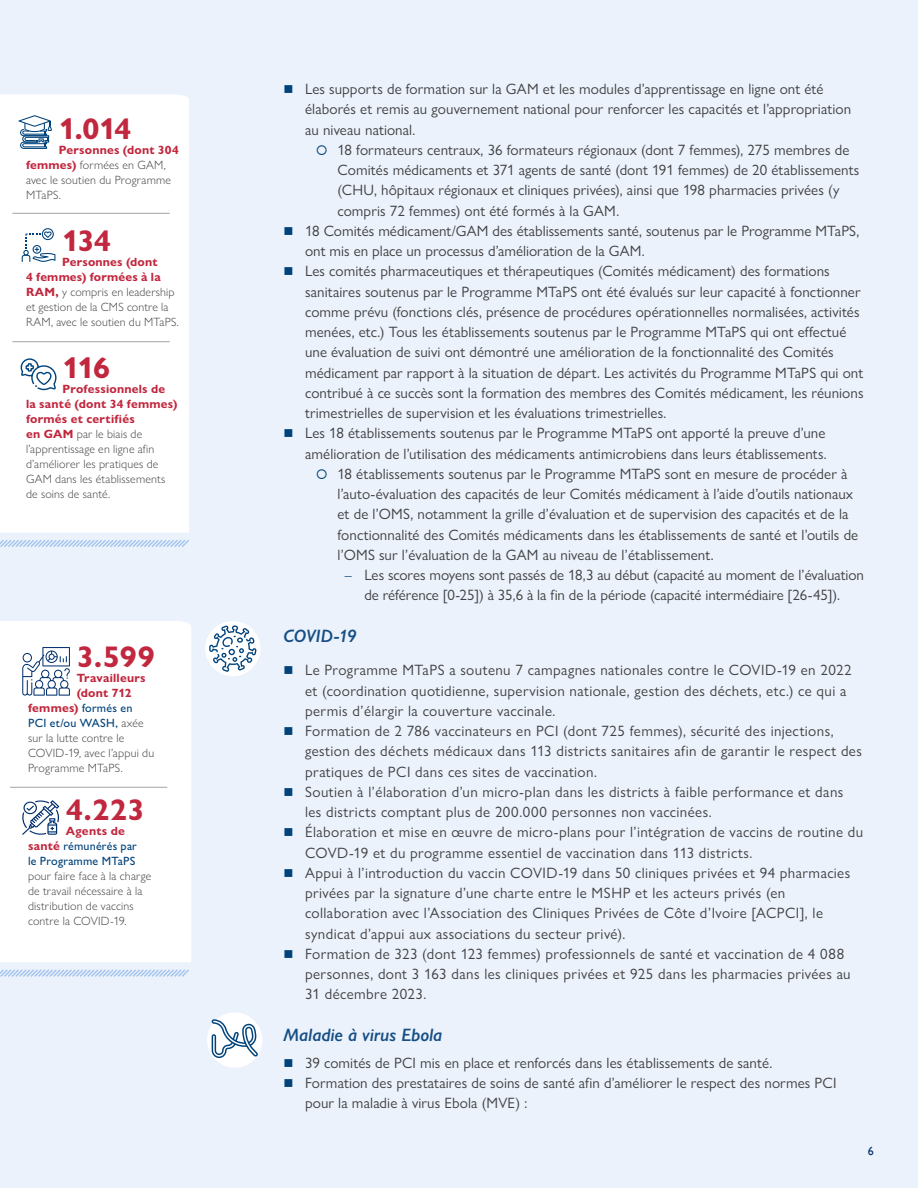
<style>
.page{position:relative;width:918px;height:1188px;background:#ebf2fb}
.page>*{position:absolute;margin:0;border:0;box-sizing:border-box;transform-origin:0 0}
.t1{font:700 30px "Gill Sans Nova";letter-spacing:-.015em;color:#c1273e}
.t2{font:italic 600 18px "Gill Sans Nova";color:#164e84}
.t3{font:15px/20.2px "Gill Sans Nova";letter-spacing:.01em;color:#414042}
.t4{font:300 12px/15px "Gill Sans Nova";letter-spacing:.015em;color:#414042}
.t5{font:500 12px/15px "Gill Sans Nova";letter-spacing:.015em;color:#00437b}
.t6{font:700 12px "Gill Sans Nova";letter-spacing:.02em;color:#c1273e}
.t7{font:12px "Gill Sans";color:#002f6c}
.s1{font-weight:700;color:#c1273e}
.s2{font-weight:300;color:#414042}
.s3{font-size:13.5px;color:#00437b}
</style>
<div class="page">
<div style="left:207px;top:1013px;width:55px;height:55px;background:#fff;border-radius:50%"></div>
<svg style="left:212px;top:1019px;width:46px;height:39px"></svg>
<div style="left:205px;top:621px;width:55px;height:55px;background:#fff;border-radius:50%"></div>
<svg style="left:209px;top:625px;width:48px;height:47px"></svg>
<div style="left:0;top:621px;width:191px;height:341px;background:#fff"></div>
<svg style="left:0;top:969px;width:189px;height:8px"></svg>
<hr style="left:10px;top:787px;width:157px;height:1px;background:#a6a4a1">
<svg style="left:22px;top:647px;width:49px;height:49px;background:#c2cddc"></svg>
<svg style="left:21px;top:800px;width:38px;height:36px"></svg>
<div style="left:0;top:95px;width:189px;height:438px;background:#fff"></div>
<svg style="left:0;top:540px;width:189px;height:7px"></svg>
<svg style="left:20px;top:358px;width:37px;height:33px"></svg>
<svg style="left:18px;top:115px;width:34px;height:34px"></svg>
<svg style="left:22px;top:228px;width:33px;height:34px"></svg>
<hr style="left:12px;top:213px;width:158px;height:1px;background:#a6a4a1">
<hr style="left:12px;top:341px;width:158px;height:1px;background:#a6a4a1">
<h1 class="t1" style="left:59px;top:110px;width:74px">1.014</h1>
<p class="t4" style="left:26px;top:143px;width:154px;text-indent:33px"><span class="s1">Personnes (dont 304 femmes)</span> formées en GAM, avec le soutien du Programme<br>MTaPS.</p>
<h1 class="t1" style="left:62px;top:222px;width:51px">134</h1>
<p class="t4" style="left:26px;top:254px;width:154px;text-indent:36px"><span class="s1">Personnes (dont<br>4 femmes) formées à la<br>RAM,</span> y compris en leadership et gestion de la CMS contre la<br>RAM, avec le soutien du MTaPS.</p>
<h1 class="t1" style="left:63px;top:350px;width:49px">116</h1>
<p class="t4" style="left:26px;top:382px;width:153px;text-indent:37px"><span class="s1">Professionnels de la santé (dont 34 femmes) formés et certifiés<br>en GAM</span> par le biais de l’apprentissage en ligne afin d’améliorer les pratiques de<br>GAM dans les établissements de soins de santé.</p>
<h1 class="t1" style="left:77px;top:638px;width:80px">3.599</h1>
<p class="t6" style="left:77px;top:670px;width:70px">Travailleurs</p>
<p class="t6" style="left:77px;top:685px;width:56px">(dont 712</p>
<p class="t5" style="left:28px;top:700px;width:106px"><span class="s1">femmes)</span> formés en</p>
<p class="t5" style="left:28px;top:715px;width:117px">PCI et/ou WASH, <span class="s2">axée</span></p>
<p class="t4" style="left:28px;top:730px;width:98px">sur la lutte contre le</p>
<p class="t4" style="left:28px;top:745px;width:128px">COVID-19, avec l’appui du</p>
<p class="t4" style="left:28px;top:760px;width:96px">Programme MTaPS.</p>
<h1 class="t1" style="left:66px;top:791px;width:80px">4.223</h1>
<p class="t5" style="left:28px;top:823px;width:110px;text-indent:38px"><span class="s1">Agents de santé</span> rémunérés par le Programme MTaPS</p>
<p class="t4" style="left:28px;top:868px;width:125px">pour faire face à la charge de travail nécessaire à la distribution de vaccins contre la COVID-19.</p>
<p class="t3" style="left:305px;top:79px;width:548px">Les supports de formation sur la GAM et les modules d’apprentissage en ligne ont été élaborés et remis au gouvernement national pour renforcer les capacités et l’appropriation au niveau national.</p>
<p class="t3" style="left:338px;top:139px;width:513px">18 formateurs centraux, 36 formateurs régionaux (dont 7 femmes), 275 membres de</p>
<p class="t3" style="left:338px;top:160px;width:523px">Comités médicaments et 371 agents de santé (dont 191 femmes) de 20 établissements</p>
<p class="t3" style="left:338px;top:180px;width:504px">(CHU, hôpitaux régionaux et cliniques privées), ainsi que 198 pharmacies privées (y</p>
<p class="t3" style="left:338px;top:200px;width:283px">compris 72 femmes) ont été formés à la GAM.</p>
<p class="t3" style="left:305px;top:220px;width:556px">18 Comités médicament/GAM des établissements santé, soutenus par le Programme MTaPS,</p>
<p class="t3" style="left:305px;top:241px;width:341px">ont mis en place un processus d’amélioration de la GAM.</p>
<p class="t3" style="left:305px;top:261px;width:526px">Les comités pharmaceutiques et thérapeutiques (Comités médicament) des formations</p>
<p class="t3" style="left:305px;top:281px;width:557px">sanitaires soutenus par le Programme MTaPS ont été évalués sur leur capacité à fonctionner</p>
<p class="t3" style="left:305px;top:301px;width:556px">comme prévu (fonctions clés, présence de procédures opérationnelles normalisées, activités</p>
<p class="t3" style="left:305px;top:322px;width:543px">menées, etc.) Tous les établissements soutenus par le Programme MTaPS qui ont effectué</p>
<p class="t3" style="left:305px;top:342px;width:530px">une évaluation de suivi ont démontré une amélioration de la fonctionnalité des Comités</p>
<p class="t3" style="left:305px;top:362px;width:560px">médicament par rapport à la situation de départ. Les activités du Programme MTaPS qui ont</p>
<p class="t3" style="left:305px;top:382px;width:560px">contribué à ce succès sont la formation des membres des Comités médicament, les réunions</p>
<p class="t3" style="left:305px;top:403px;width:363px">trimestrielles de supervision et les évaluations trimestrielles.</p>
<p class="t3" style="left:305px;top:423px;width:522px">Les 18 établissements soutenus par le Programme MTaPS ont apporté la preuve d’une</p>
<p class="t3" style="left:305px;top:443px;width:523px">amélioration de l’utilisation des médicaments antimicrobiens dans leurs établissements.</p>
<p class="t3" style="left:338px;top:463px;width:511px">18 établissements soutenus par le Programme MTaPS sont en mesure de procéder à</p>
<p class="t3" style="left:338px;top:484px;width:517px">l’auto-évaluation des capacités de leur Comités médicament à l’aide d’outils nationaux</p>
<p class="t3" style="left:338px;top:504px;width:513px">et de l’OMS, notamment la grille d’évaluation et de supervision des capacités et de la</p>
<p class="t3" style="left:338px;top:524px;width:522px">fonctionnalité des Comités médicaments dans les établissements de santé et l’outils de</p>
<p class="t3" style="left:338px;top:544px;width:378px">l’OMS sur l’évaluation de la GAM au niveau de l’établissement.</p>
<p class="t3" style="left:343px;top:565px;width:523px"><span class="s3">―</span> Les scores moyens sont passés de 18,3 au début (capacité au moment de l’évaluation</p>
<p class="t3" style="left:364px;top:585px;width:477px">de référence [0-25]) à 35,6 à la fin de la période (capacité intermédiaire [26-45]).</p>
<p class="t2" style="left:284px;top:624px;width:75px">COVID-19</p>
<p class="t3" style="left:305px;top:660px;width:560px">Le Programme MTaPS a soutenu 7 campagnes nationales contre le COVID-19 en 2022 et (coordination quotidienne, supervision nationale, gestion des déchets, etc.) ce qui a permis d’élargir la couverture vaccinale.<br>Formation de 2 786 vaccinateurs en PCI (dont 725 femmes), sécurité des injections, gestion des déchets médicaux dans 113 districts sanitaires afin de garantir le respect des pratiques de PCI dans ces sites de vaccination.<br>Soutien à l’élaboration d’un micro-plan dans les districts à faible performance et dans les districts comptant plus de 200.000 personnes non vaccinées.<br>Élaboration et mise en œuvre de micro-plans pour l’intégration de vaccins de routine du COVD-19 et du programme essentiel de vaccination dans 113 districts.<br>Appui à l’introduction du vaccin COVID-19 dans 50 cliniques privées et 94 pharmacies privées par la signature d’une charte entre le MSHP et les acteurs privés (en collaboration avec l’Association des Cliniques Privées de Côte d’Ivoire [ACPCI], le syndicat d’appui aux associations du secteur privé).<br>Formation de 323 (dont 123 femmes) professionnels de santé et vaccination de 4 088 personnes, dont 3 163 dans les cliniques privées et 925 dans les pharmacies privées au 31 décembre 2023.</p>
<p class="t2" style="left:284px;top:1023px;width:160px">Maladie à virus Ebola</p>
<p class="t3" style="left:305px;top:1052px;width:533px">39 comités de PCI mis en place et renforcés dans les établissements de santé.<br>Formation des prestataires de soins de santé afin d’améliorer le respect des normes PCI pour la maladie à virus Ebola (MVE) :</p>
<p class="t7" style="left:868px;top:1144px;width:7px">6</p>
</div>
